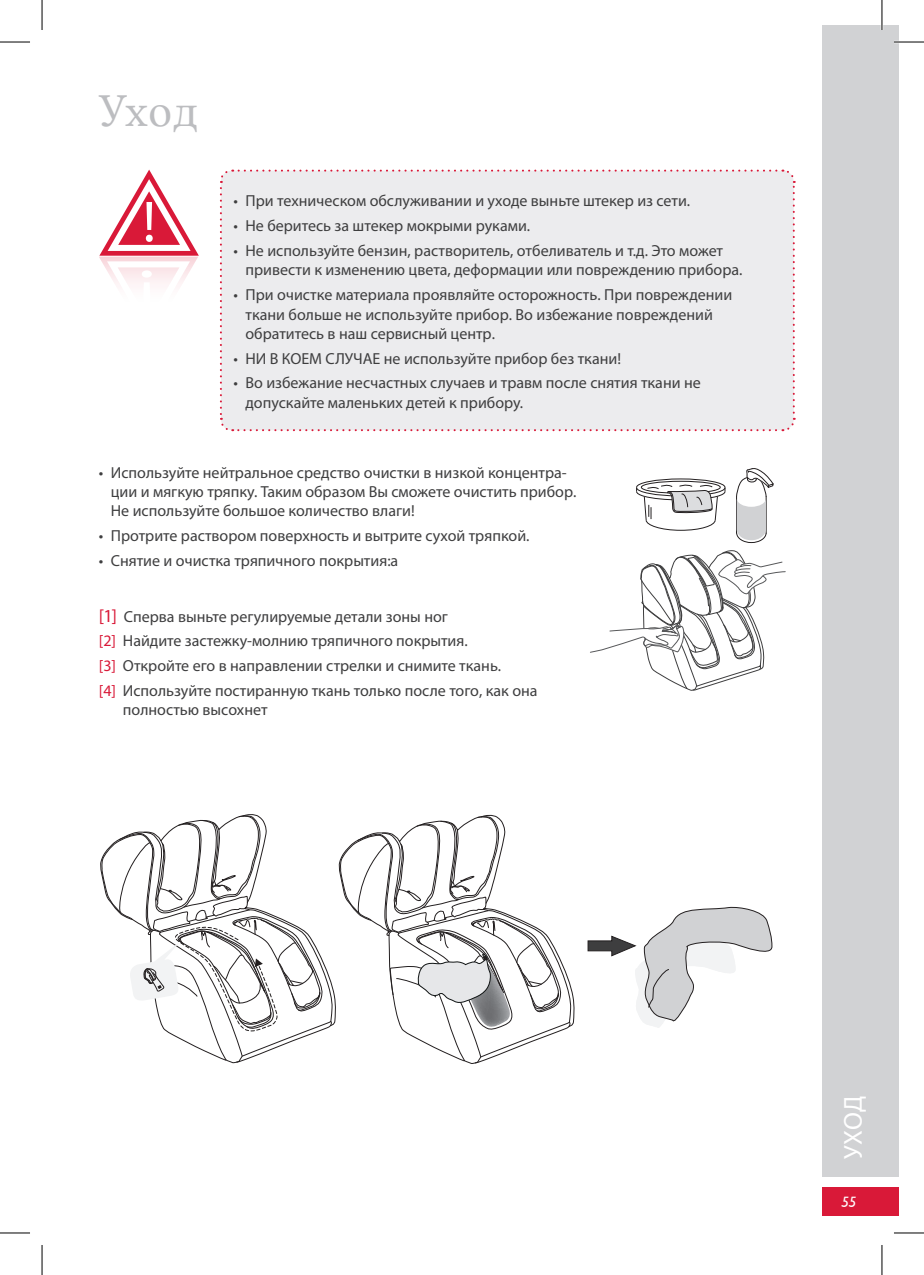
<style>
.page{position:relative;width:924px;height:1275px;background:#fff}
.page>*{position:absolute;margin:0;border:0;box-sizing:border-box;transform-origin:0 0}
.t1{font:48px "Lin Libertine";color:#bcbdc0}
.t2{font:26px "Myriad Pro";color:#fff}
.t3{font:16px/19.2px "Myriad Pro";color:#3e3e3f}
.t4{font:italic 15px "Humanist 521 BT";color:#fff}
.s1{font-size:18.4px;color:#d91938}
.s2{color:#d91938}
</style>
<div class="page">
<div style="left:822px;top:25px;width:76px;height:1151px;background:#d1d2d4"></div>
<div style="left:822px;top:1187px;width:76px;height:29px;background:#d91938"></div>
<div style="left:219px;top:169px;width:576px;height:263px;background:#ececee"></div>
<svg style="left:99px;top:170px;width:100px;height:114px"></svg>
<svg style="left:590px;top:468px;width:195px;height:223px"></svg>
<svg style="left:587px;top:906px;width:184px;height:122px"></svg>
<svg style="left:101px;top:814px;width:231px;height:249px"></svg>
<svg style="left:339px;top:814px;width:231px;height:250px"></svg>
<hr style="left:893px;top:41px;width:30px;height:2px;background:#fff">
<hr style="left:880px;top:0;width:2px;height:30px;background:#fff">
<hr style="left:0;top:42px;width:30px;height:1px;background:#000">
<hr style="left:893px;top:42px;width:30px;height:1px;background:#000">
<hr style="left:0;top:1232px;width:30px;height:1px;background:#000">
<hr style="left:893px;top:1232px;width:30px;height:1px;background:#000">
<hr style="left:42px;top:0;width:1px;height:30px;background:#000">
<hr style="left:42px;top:1245px;width:1px;height:30px;background:#000">
<hr style="left:881px;top:0;width:1px;height:30px;background:#000">
<hr style="left:881px;top:1245px;width:1px;height:30px;background:#000">
<h1 class="t1" style="left:99px;top:83px;width:101px">Уход</h1>
<p class="t3" style="left:233px;top:191px;width:458px">• При техническом обслуживании и уходе выньте штекер из сети.</p>
<p class="t3" style="left:233px;top:216px;width:298px">• Не беритесь за штекер мокрыми руками.</p>
<p class="t3" style="left:245px;top:241px;width:498px;text-indent:-12px">• Не используйте бензин, растворитель, отбеливатель и т.д. Это может привести к изменению цвета, деформации или повреждению прибора.</p>
<p class="t3" style="left:245px;top:285px;width:488px;text-indent:-12px">• При очистке материала проявляйте осторожность. При повреждении ткани больше не используйте прибор. Во избежание повреждений обратитесь в наш сервисный центр.</p>
<p class="t3" style="left:233px;top:348px;width:389px">• НИ В КОЕМ СЛУЧАЕ не используйте прибор без ткани!</p>
<p class="t3" style="left:245px;top:373px;width:456px;text-indent:-12px">• Во избежание несчастных случаев и травм после снятия ткани не допускайте маленьких детей к прибору.</p>
<p class="t3" style="left:111px;top:463px;width:467px;text-indent:-12px">• Используйте нейтральное средство очистки в низкой концентра&shy;ции и мягкую тряпку. Таким образом Вы сможете очистить прибор.<br>Не используйте большое количество влаги!</p>
<p class="t3" style="left:99px;top:526px;width:432px">• Протрите раствором поверхность и вытрите сухой тряпкой.</p>
<p class="t3" style="left:99px;top:551px;width:301px">• Снятие и очистка тряпичного покрытия:a</p>
<p class="t3" style="left:99px;top:603px;width:440px;line-height:24.8px"><span class="s1">[1]</span> Сперва выньте регулируемые детали зоны ног<br><span class="s2">[2]</span> Найдите застежку-молнию тряпичного покрытия.<br><span class="s2">[3]</span> Откройте его в направлении стрелки и снимите ткань.<br><span class="s2">[4]</span> Используйте постиранную ткань только после того, как она</p>
<p class="t3" style="left:123px;top:700px;width:146px">полностью высохнет</p>
<h2 class="t2" style="left:836px;top:1159px;width:65px;rotate:-90deg">УХОД</h2>
<p class="t4" style="left:841px;top:1193px;width:17px">55</p>
</div>
